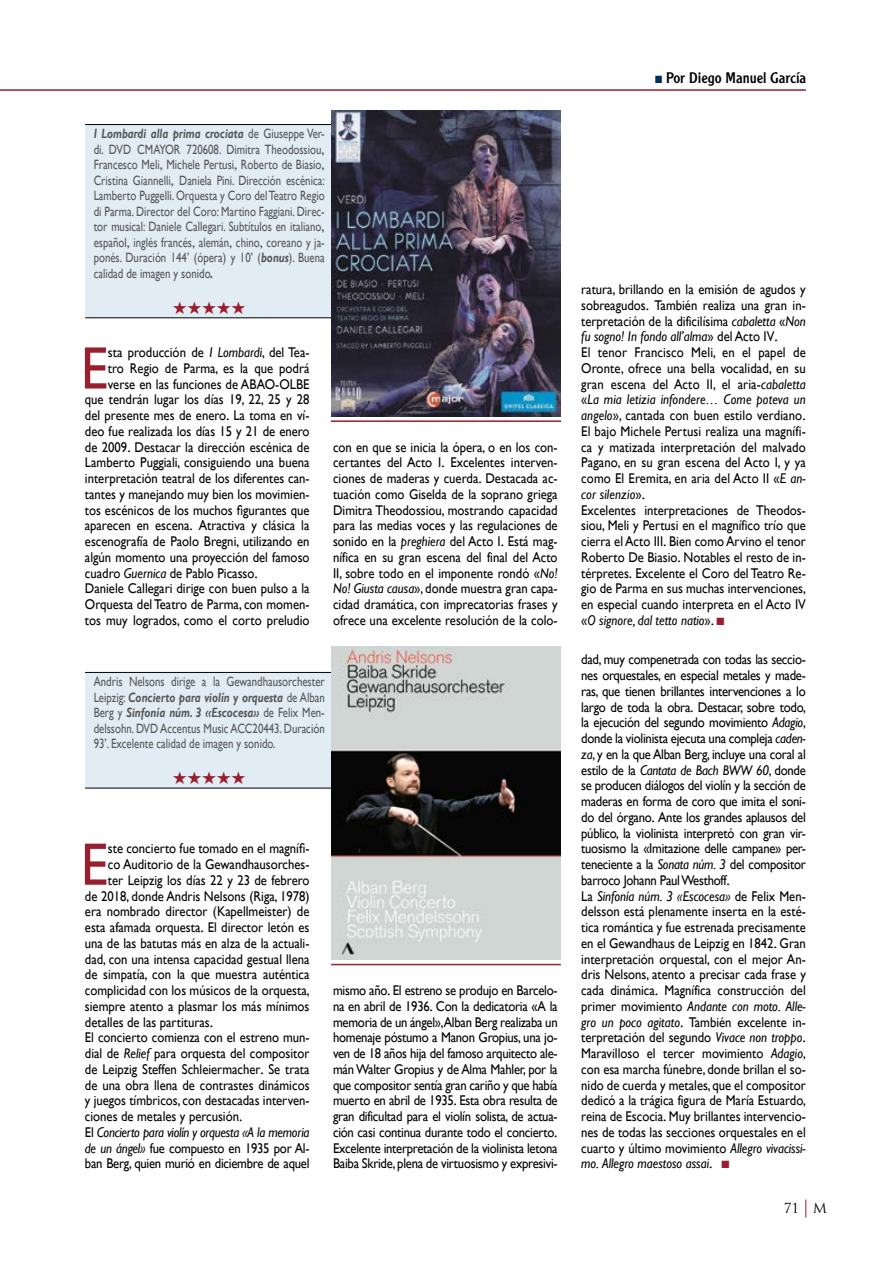
<style>
.page{position:relative;width:893px;height:1263px;background:#fff}
.page>*{position:absolute;margin:0;border:0;box-sizing:border-box;transform-origin:0 0}
.t1{font:60.3px "Gill Sans";color:#991e2e;scale:.9 1}
.t2{font:18px "Zapf Dingbats";color:#991e2e}
.t3{font:15px "Clearface Gothic LT Std";color:#000}
.t4{font:14.1px/15.8px "Gill Sans";color:#000;text-align:justify;scale:.9 1}
.t5{font:14.1px/15.8px "Gill Sans";letter-spacing:-.02em;color:#000;scale:.9 1}
.t6{font:italic 14.1px "Gill Sans";letter-spacing:-.02em;color:#000;scale:.9 1}
.t7{font:13.5px/15.5px "Gill Sans";color:#575756;text-align:justify;scale:.8 1}
.t8{font:13.5px "Trajan Pro";color:#000}
.s1{font-weight:700;font-style:italic}
.s2{font-style:italic}
.s3{font-style:normal}
.s4{color:#002d59}
.s5{color:#991e2e}
.s6{font-family:"Caslon 540 LT Std";font-size:18px;color:#991e2e}
</style>
<div class="page">
<div style="left:85px;top:125px;width:248px;height:193px;background:#e1ecf5"></div>
<hr style="left:85px;top:124px;width:248px;height:1px;background:#000">
<hr style="left:85px;top:317px;width:248px;height:1px;background:#000">
<img style="left:331px;top:110px;width:230px;height:306px">
<hr style="left:0;top:89px;width:806px;height:2px;background:#991e2e">
<hr style="left:331px;top:420px;width:230px;height:2px;background:#991e2e">
<hr style="left:331px;top:964px;width:230px;height:1px;background:#991e2e">
<div style="left:85px;top:672px;width:248px;height:116px;background:#e1ecf5"></div>
<hr style="left:85px;top:672px;width:248px;height:1px;background:#000">
<hr style="left:85px;top:788px;width:248px;height:1px;background:#000">
<img style="left:331px;top:646px;width:230px;height:313px">
<p class="t7" style="left:94px;top:126px;width:290px"><span class="s1">I Lombardi alla prima crociata</span> de Giuseppe Ver&shy;di. DVD CMAYOR 720608. Dimitra Theodossiou, Francesco Meli, Michele Pertusi, Roberto de Biasio, Cristina Giannelli, Daniela Pini. Dirección escénica:<br>Lamberto Puggelli. Orquesta y Coro del Teatro Regio di Parma. Director del Coro: Martino Faggiani. Direc&shy;tor musical: Daniele Callegari. Subtítulos en italiano, español, inglés francés, alemán, chino, coreano y ja&shy;ponés. Duración 144’ (ópera) y 10’ (<span class="s1">bonus</span>). Buena calidad de imagen y sonido<span class="s1">.</span></p>
<p class="t2" style="left:172px;top:299px;width:75px">★★★★★</p>
<h1 class="t1" style="left:81px;top:333px;width:32px">E</h1>
<p class="t4" style="left:108px;top:345px;width:225px">sta producción de <span class="s2">I Lombardi</span>, del Tea-</p>
<p class="t4" style="left:108px;top:360px;width:225px">tro Regio de Parma, es la que podrá</p>
<p class="t4" style="left:108px;top:376px;width:225px">verse en las funciones de ABAO-OLBE</p>
<p class="t4" style="left:85px;top:392px;width:251px">que tendrán lugar los días 19, 22, 25 y 28</p>
<p class="t4" style="left:85px;top:408px;width:251px">del presente mes de enero. La toma en ví-</p>
<p class="t4" style="left:85px;top:423px;width:251px">deo fue realizada los días 15 y 21 de enero</p>
<p class="t4" style="left:85px;top:439px;width:251px">de 2009. Destacar la dirección escénica de</p>
<p class="t4" style="left:85px;top:455px;width:251px">Lamberto Puggiali, consiguiendo una buena</p>
<p class="t4" style="left:85px;top:471px;width:251px">interpretación teatral de los diferentes can-</p>
<p class="t4" style="left:85px;top:486px;width:251px">tantes y manejando muy bien los movimien-</p>
<p class="t4" style="left:85px;top:502px;width:251px">tos escénicos de los muchos figurantes que</p>
<p class="t4" style="left:85px;top:518px;width:251px">aparecen en escena. Atractiva y clásica la</p>
<p class="t4" style="left:85px;top:534px;width:251px">escenografía de Paolo Bregni, utilizando en</p>
<p class="t4" style="left:85px;top:549px;width:251px">algún momento una proyección del famoso</p>
<p class="t4" style="left:85px;top:565px;width:194px">cuadro <span class="s2">Guernica</span> de Pablo Picasso.</p>
<p class="t4" style="left:85px;top:581px;width:251px">Daniele Callegari dirige con buen pulso a la</p>
<p class="t4" style="left:85px;top:597px;width:251px">Orquesta del Teatro de Parma, con momen-</p>
<p class="t4" style="left:85px;top:612px;width:251px">tos muy logrados, como el corto preludio</p>
<p class="t4" style="left:333px;top:439px;width:251px">con en que se inicia la ópera, o en los con&shy;certantes del Acto I. Excelentes interven&shy;ciones de maderas y cuerda. Destacada ac&shy;tuación como Giselda de la soprano griega Dimitra Theodossiou, mostrando capacidad para las medias voces y las regulaciones de sonido en la <span class="s2">preghiera</span> del Acto I. Está mag&shy;nífica en su gran escena del final del Acto II, sobre todo en el imponente rondó «<span class="s2">No!<br>No! Giusta causa</span>», donde muestra gran capa&shy;cidad dramática, con imprecatorias frases y ofrece una excelente resolución de la colo-</p>
<p class="t7" style="left:94px;top:674px;width:290px">Andris Nelsons dirige a la Gewandhausorchester Leipzig: <span class="s1">Concierto para violín y orquesta</span> de Alban Berg y <span class="s1">Sinfonía núm. 3 «Escocesa»</span> de Felix Men&shy;delssohn. DVD Accentus Music ACC20443. Duración 93’. Excelente calidad de imagen y sonido.</p>
<p class="t2" style="left:172px;top:769px;width:75px">★★★★★</p>
<h1 class="t1" style="left:81px;top:829px;width:32px">E</h1>
<p class="t4" style="left:108px;top:841px;width:225px">ste concierto fue tomado en el magnífi-</p>
<p class="t4" style="left:108px;top:857px;width:225px">co Auditorio de la Gewandhausorches-</p>
<p class="t4" style="left:108px;top:872px;width:225px">ter Leipzig los días 22 y 23 de febrero</p>
<p class="t4" style="left:85px;top:888px;width:251px">de 2018, donde Andris Nelsons (Riga, 1978)</p>
<p class="t4" style="left:85px;top:904px;width:251px">era nombrado director (Kapellmeister) de</p>
<p class="t4" style="left:85px;top:920px;width:251px">esta afamada orquesta. El director letón es</p>
<p class="t4" style="left:85px;top:935px;width:251px">una de las batutas más en alza de la actuali-</p>
<p class="t4" style="left:85px;top:951px;width:251px">dad, con una intensa capacidad gestual llena</p>
<p class="t4" style="left:85px;top:967px;width:251px">de simpatía, con la que muestra auténtica</p>
<p class="t4" style="left:85px;top:983px;width:251px">complicidad con los músicos de la orquesta,</p>
<p class="t4" style="left:85px;top:998px;width:251px">siempre atento a plasmar los más mínimos</p>
<p class="t4" style="left:85px;top:1014px;width:144px">detalles de las partituras.</p>
<p class="t4" style="left:85px;top:1030px;width:251px">El concierto comienza con el estreno mun-</p>
<p class="t4" style="left:85px;top:1046px;width:251px">dial de <span class="s2">Relief</span> para orquesta del compositor</p>
<p class="t4" style="left:85px;top:1061px;width:251px">de Leipzig Steffen Schleiermacher. Se trata</p>
<p class="t4" style="left:85px;top:1077px;width:251px">de una obra llena de contrastes dinámicos</p>
<p class="t4" style="left:85px;top:1093px;width:251px">y juegos tímbricos, con destacadas interven-</p>
<p class="t4" style="left:85px;top:1109px;width:177px">ciones de metales y percusión.</p>
<p class="t6" style="left:85px;top:1124px;width:251px"><span class="s3">El</span> Concierto para violín y orquesta «A la memoria</p>
<p class="t5" style="left:85px;top:1140px;width:251px"><span class="s2">de un ángel»</span> fue compuesto en 1935 por Al-</p>
<p class="t5" style="left:85px;top:1156px;width:251px">ban Berg, quien murió en diciembre de aquel</p>
<p class="t4" style="left:333px;top:983px;width:251px">mismo año. El estreno se produjo en Barcelo&shy;na en abril de 1936. Con la dedicatoria «A la memoria de un ángel»,Alban Berg realizaba un homenaje póstumo a Manon Gropius, una jo&shy;ven de 18 años hija del famoso arquitecto ale&shy;mán Walter Gropius y de Alma Mahler, por la que compositor sentía gran cariño y que había muerto en abril de 1935. Esta obra resulta de gran dificultad para el violín solista, de actua&shy;ción casi continua durante todo el concierto.<br>Excelente interpretación de la violinista letona Baiba Skride, plena de virtuosismo y expresivi-</p>
<p class="t3" style="left:655px;top:68px;width:153px"><span class="s4">■</span> Por Diego Manuel García</p>
<p class="t4" style="left:581px;top:282px;width:251px;text-align:left">ratura, brillando en la emisión de agudos y sobreagudos. También realiza una gran in&shy;terpretación de la dificilísima <span class="s2">cabaletta</span> «<span class="s2">Non fu sogno! In fondo all’alma</span>» del Acto IV.<br>El tenor Francisco Meli, en el papel de Oronte, ofrece una bella vocalidad, en su gran escena del Acto II, el aria-<span class="s2">cabaletta </span>«<span class="s2">La mia letizia infondere… Come poteva un angelo</span>», cantada con buen estilo verdiano.<br>El bajo Michele Pertusi realiza una magnífi&shy;ca y matizada interpretación del malvado Pagano, en su gran escena del Acto I, y ya como El Eremita, en aria del Acto II «<span class="s2">E an&shy;cor silenzio</span>».<br>Excelentes interpretaciones de Theodos&shy;siou, Meli y Pertusi en el magnífico trío que cierra el Acto III. Bien como Arvino el tenor Roberto De Biasio. Notables el resto de in&shy;térpretes. Excelente el Coro del Teatro Re&shy;gio de Parma en sus muchas intervenciones, en especial cuando interpreta en el Acto IV «<span class="s2">O signore, dal tetto natio</span>». <span class="s5">■</span></p>
<p class="t5" style="left:581px;top:652px;width:251px">dad, muy compenetrada con todas las seccio&shy;nes orquestales, en especial metales y made&shy;ras, que tienen brillantes intervenciones a lo largo de toda la obra. Destacar, sobre todo, la ejecución del segundo movimiento <span class="s2">Adagio</span>, donde la violinista ejecuta una compleja <span class="s2">caden&shy;za</span>, y en la que Alban Berg, incluye una coral al estilo de la <span class="s2">Cantata de Bach BWW 60</span>, donde se producen diálogos del violín y la sección de maderas en forma de coro que imita el soni&shy;do del órgano. Ante los grandes aplausos del público, la violinista interpretó con gran vir&shy;tuosismo la «Imitazione delle campane» per&shy;teneciente a la <span class="s2">Sonata núm. 3</span> del compositor barroco Johann Paul Westhoff.<br>La <span class="s2">Sinfonía núm. 3 «Escocesa»</span> de Felix Men&shy;delsson está plenamente inserta en la esté&shy;tica romántica y fue estrenada precisamente en el Gewandhaus de Leipzig en 1842. Gran interpretación orquestal, con el mejor An&shy;dris Nelsons, atento a precisar cada frase y cada dinámica. Magnífica construcción del primer movimiento <span class="s2">Andante con moto. Alle&shy;gro un poco agitato</span>. También excelente in&shy;terpretación del segundo <span class="s2">Vivace non troppo</span>.<br>Maravilloso el tercer movimiento <span class="s2">Adagio</span>, con esa marcha fúnebre, donde brillan el so&shy;nido de cuerda y metales, que el compositor dedicó a la trágica figura de María Estuardo, reina de Escocia. Muy brillantes intervencio&shy;nes de todas las secciones orquestales en el cuarto y último movimiento <span class="s2">Allegro vivacissi&shy;mo. Allegro maestoso assai</span>. <span class="s5">■</span></p>
<p class="t8" style="left:784px;top:1199px;width:45px">71 <span class="s6">|</span> M</p>
</div>
